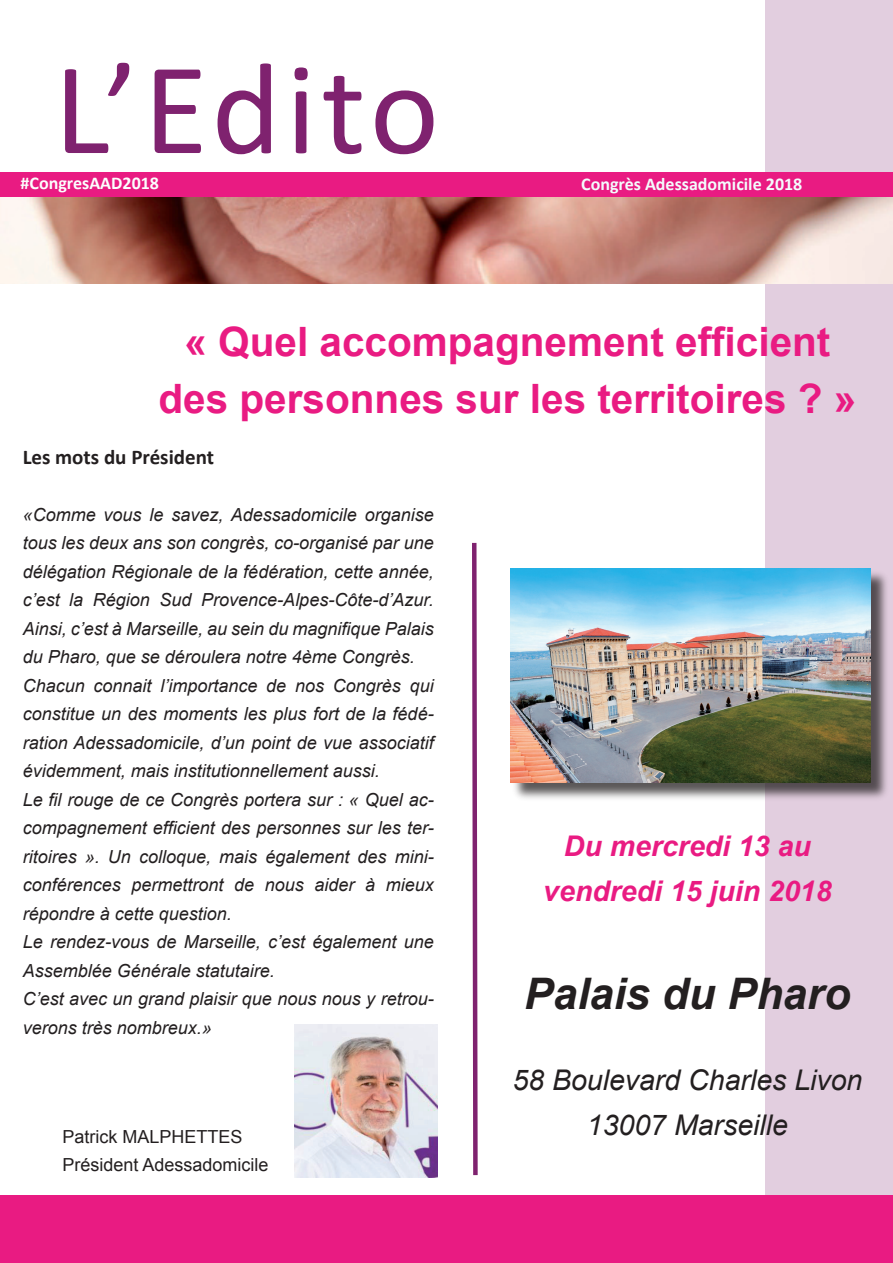
<style>
.page{position:relative;width:893px;height:1263px;background:#fff}
.page>*{position:absolute;margin:0;border:0;box-sizing:border-box;transform-origin:0 0}
.t1{font:132px "Calibri";letter-spacing:.035em;color:#7f226f}
.t2{font:italic 700 43.5px "Arial";color:#231f20}
.t3{font:700 40.5px/57px "Arial";color:#e91b82;text-align:center}
.t4{font:italic 28.5px/45px "Arial";color:#231f20;text-align:center}
.t5{font:italic 700 28.5px/45px "Arial";color:#e91b82;text-align:center}
.t6{font:700 21px "Calibri";color:#231f20}
.t7{font:italic 18px/28.5px "Arial";color:#231f20}
.t8{font:18px/28.5px "Arial";color:#231f20}
.t9{font:700 18px "Calibri";color:#f4fbfd}
.t10{font:700 18px "Calibri";color:#fcfefe}
</style>
<div class="page">
<div style="left:765px;top:0;width:128px;height:1263px;background:#e2cedf"></div>
<div style="left:0;top:172px;width:893px;height:25px;background:#e91b82"></div>
<svg style="left:472px;top:542px;width:6px;height:634px;background:#9f5993"></svg>
<div style="left:0;top:1195px;width:893px;height:68px;background:#e91b82"></div>
<img style="left:295px;top:1025px;width:143px;height:153px">
<div style="left:512px;top:570px;width:378px;height:233px;background:#231f20;opacity:.75"></div>
<img style="left:510px;top:568px;width:361px;height:214px">
<img style="left:0;top:197px;width:893px;height:87px">
<h1 class="t1" style="left:54px;top:26px;width:387px">L’Edito</h1>
<p class="t10" style="left:21px;top:172px;width:140px">#CongresAAD2018</p>
<p class="t9" style="left:581px;top:172px;width:223px">Congrès Adessadomicile 2018</p>
<h3 class="t3" style="left:159px;top:314px;width:699px">« Quel accompagnement efficient des personnes sur les territoires ? »</h3>
<p class="t6" style="left:23px;top:443px;width:193px">Les mots du Président</p>
<p class="t7" style="left:23px;top:500px;width:413px">«Comme vous le savez, Adessadomicile organise tous les deux ans son congrès, co-organisé par une délégation Régionale de la fédération, cette année, c’est la Région Sud Provence-Alpes-Côte-d’Azur.<br>Ainsi, c’est à Marseille, au sein du magnifique Palais du Pharo, que se déroulera notre 4ème Congrès.<br>Chacun connait l’importance de nos Congrès qui constitue un des moments les plus fort de la fédé&shy;ration Adessadomicile, d’un point de vue associatif évidemment, mais institutionnellement aussi.<br>Le fil rouge de ce Congrès portera sur : « Quel ac&shy;compagnement efficient des personnes sur les ter&shy;ritoires ». Un colloque, mais également des mini&shy;conférences permettront de nous aider à mieux répondre à cette question.<br>Le rendez-vous de Marseille, c’est également une Assemblée Générale statutaire.<br>C’est avec un grand plaisir que nous nous y retrou&shy;verons très nombreux.»</p>
<p class="t8" style="left:62px;top:1122px;width:208px">Patrick MALPHETTES<br>Président Adessadomicile</p>
<h3 class="t5" style="left:543px;top:824px;width:290px">Du mercredi 13 au vendredi 15 juin 2018</h3>
<h2 class="t2" style="left:524px;top:965px;width:328px">Palais du Pharo</h2>
<h3 class="t4" style="left:512px;top:1058px;width:352px">58 Boulevard Charles Livon<br>13007 Marseille</h3>
</div>
